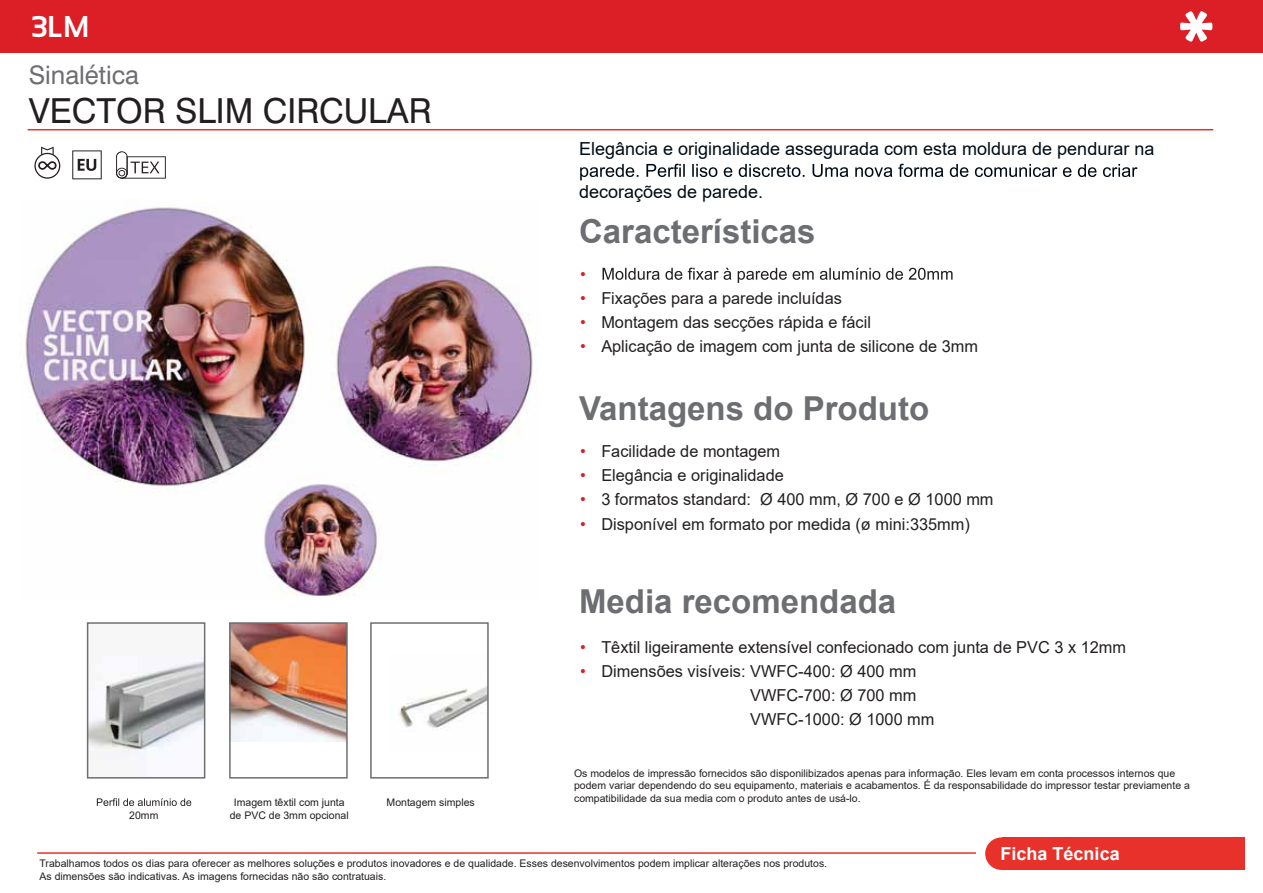
<style>
.page{position:relative;width:1263px;height:893px;background:#fff}
.page>*{position:absolute;margin:0;border:0;box-sizing:border-box;transform-origin:0 0}
.t1{font:34.5px "Swiss 721 BT";color:#231f20}
.t2{font:700 33px "Arial";color:#6d6e71}
.t3{font:700 30px "Sansation";color:#fff}
.t4{font:25.5px "Swiss 721 BT";color:#6d6e71}
.t5{font:18px "Arial";color:#000c15}
.t6{font:700 18px "Arial";color:#fff}
.t7{font:16.5px/24px "Arial";color:#231f20}
.t8{font:16.5px "Arial";color:#d2232a}
.t9{font:10.5px/12.6px "Arial";color:#231f20}
.s1{color:#d2232a}
</style>
<div class="page">
<hr style="left:28px;top:129px;width:1185px;height:1px;background:#e8312a">
<svg style="left:602px;top:268px;width:350px;height:15px"></svg>
<div style="left:985px;top:837px;width:33px;height:33px;background:#e8312a;border-radius:50%"></div>
<div style="left:1002px;top:837px;width:243px;height:33px;background:#e8312a"></div>
<hr style="left:37px;top:852px;width:939px;height:2px;background:#e8312a">
<svg style="left:580px;top:164px;width:557px;height:16px"></svg>
<svg style="left:97px;top:798px;width:94px;height:8px"></svg>
<img style="left:25px;top:207px;width:508px;height:390px">
<svg style="left:34px;top:147px;width:26px;height:32px"></svg>
<svg style="left:72px;top:150px;width:30px;height:29px"></svg>
<svg style="left:116px;top:151px;width:50px;height:28px"></svg>
<img style="left:90px;top:657px;width:112px;height:103px">
<div style="left:87px;top:622px;width:118px;height:156px;border:2px solid #6d6e71"></div>
<img style="left:232px;top:625px;width:113px;height:116px">
<div style="left:229px;top:622px;width:119px;height:156px;border:2px solid #6d6e71"></div>
<img style="left:399px;top:686px;width:87px;height:43px">
<div style="left:370px;top:622px;width:119px;height:156px;border:2px solid #6d6e71"></div>
<div style="left:0;top:0;width:1263px;height:52px;background:#dc1f26"></div>
<svg style="left:1180px;top:11px;width:32px;height:31px"></svg>
<h3 class="t3" style="left:31px;top:10px;width:60px">3LM</h3>
<h3 class="t4" style="left:29px;top:60px;width:112px">Sinalética</h3>
<h1 class="t1" style="left:29px;top:89px;width:404px">VECTOR SLIM CIRCULAR</h1>
<p class="t9" style="left:129px;top:808px;width:31px">20mm</p>
<p class="t9" style="left:230px;top:796px;width:121px;text-align:center">Imagem têxtil com junta de PVC de 3mm opcional</p>
<p class="t9" style="left:387px;top:796px;width:90px">Montagem simples</p>
<h3 class="t5" style="left:579px;top:136px;width:577px">Elegância e originalidade assegurada com esta moldura de pendurar na</h3>
<h3 class="t5" style="left:579px;top:180px;width:186px">decorações de parede.</h3>
<h2 class="t2" style="left:579px;top:208px;width:238px">Características</h2>
<h3 class="t8" style="left:580px;top:262px;width:7px">•</h3>
<h3 class="t7" style="left:580px;top:286px;width:263px"><span class="s1">•</span> Fixações para a parede incluídas</h3>
<h3 class="t7" style="left:580px;top:310px;width:292px"><span class="s1">•</span> Montagem das secções rápida e fácil</h3>
<h3 class="t7" style="left:580px;top:334px;width:400px"><span class="s1">•</span> Aplicação de imagem com junta de silicone de 3mm</h3>
<h2 class="t2" style="left:579px;top:385px;width:352px">Vantagens do Produto</h2>
<h3 class="t7" style="left:580px;top:440px;width:202px"><span class="s1">•</span> Facilidade de montagem</h3>
<h3 class="t7" style="left:580px;top:464px;width:205px"><span class="s1">•</span> Elegância e originalidade</h3>
<h3 class="t7" style="left:580px;top:488px;width:415px"><span class="s1">•</span> 3 formatos standard: Ø 400 mm, Ø 700 e Ø 1000 mm</h3>
<h3 class="t7" style="left:580px;top:512px;width:391px"><span class="s1">•</span> Disponível em formato por medida (ø mini:335mm)</h3>
<h2 class="t2" style="left:579px;top:579px;width:319px">Media recomendada</h2>
<h3 class="t7" style="left:580px;top:635px;width:547px"><span class="s1">•</span> Têxtil ligeiramente extensível confecionado com junta de PVC 3 x 12mm</h3>
<h3 class="t7" style="left:750px;top:659px;width:186px;text-indent:-170px"><span class="s1">•</span> Dimensões visíveis: VWFC-400: Ø 400 mm<br>VWFC-700: Ø 700 mm<br>VWFC-1000: Ø 1000 mm</h3>
<p class="t9" style="left:574px;top:767px;width:617px">Os modelos de impressão fornecidos são disponilibizados apenas para informação. Eles levam em conta processos internos que podem variar dependendo do seu equipamento, materiais e acabamentos. É da responsabilidade do impressor testar previamente a compatibilidade da sua media com o produto antes de usá-lo.</p>
<p class="t9" style="left:40px;top:857px;width:789px">Trabalhamos todos os dias para oferecer as melhores soluções e produtos inovadores e de qualidade. Esses desenvolvimentos podem implicar alterações nos produtos.<br>As dimensões são indicativas. As imagens fornecidas não são contratuais.</p>
<h3 class="t6" style="left:1000px;top:841px;width:121px">Ficha Técnica</h3>
</div>
